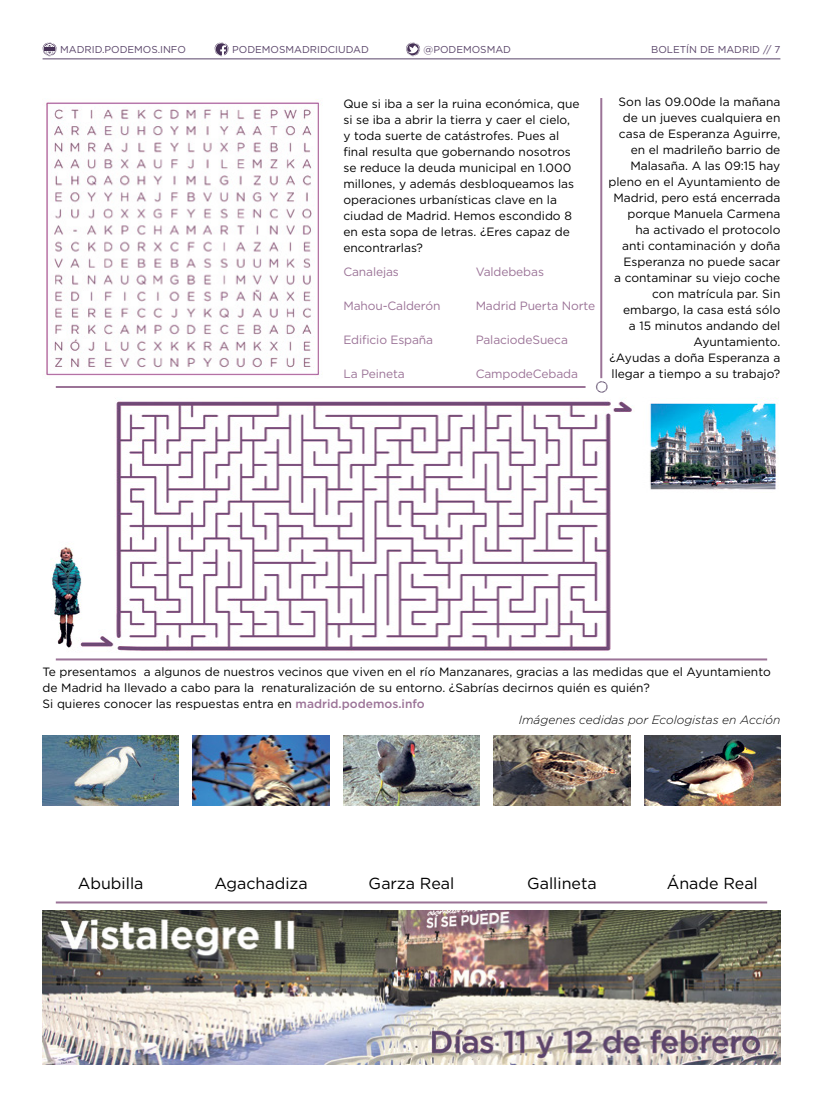
<style>
.page{position:relative;width:823px;height:1106px;background:#fff}
.page>*{position:absolute;margin:0;border:0;box-sizing:border-box;transform-origin:0 0}
._02_PASATIEMPOS_TEXT{font:16px "Gotham";color:#000}
._02_PASATIEMPOS_TEXT-2{font:12px/16px "Gotham";color:#000}
._02_PASATIEMPOS_TEXT-3{font:12px "Gotham";letter-spacing:-.01em;color:#9b7397}
._02_PASATIEMPOS_TEXT-4{font:italic 300 12px "Gotham";color:#000}
.t1{font:10px "Gotham";color:#594469}
.s1{font-weight:500;color:#9b7397}
</style>
<div class="page">
<hr style="left:43px;top:58px;width:737px;height:1px;background:#594469">
<svg style="left:214px;top:43px;width:14px;height:13px"></svg>
<svg style="left:43px;top:43px;width:14px;height:13px"></svg>
<svg style="left:406px;top:43px;width:14px;height:13px"></svg>
<img style="left:43px;top:910px;width:736px;height:154px">
<img style="left:43px;top:735px;width:136px;height:70px">
<img style="left:193px;top:735px;width:136px;height:70px">
<img style="left:343px;top:735px;width:136px;height:70px">
<img style="left:493px;top:735px;width:136px;height:70px">
<img style="left:644px;top:735px;width:136px;height:70px">
<img style="left:46px;top:99px;width:274px;height:279px">
<img style="left:50px;top:400px;width:729px;height:251px">
<hr style="left:56px;top:658px;width:710px;height:2px;background:#9b7397">
<hr style="left:56px;top:901px;width:710px;height:2px;background:#9b7397">
<hr style="left:56px;top:386px;width:529px;height:2px;background:#9b7397">
<hr style="left:600px;top:98px;width:2px;height:280px;background:#9b7397">
<svg style="left:595px;top:381px;width:12px;height:11px"></svg>
<p class="t1" style="left:60px;top:43px;width:127px">MADRID.PODEMOS.INFO</p>
<p class="t1" style="left:232px;top:43px;width:138px">PODEMOSMADRIDCIUDAD</p>
<p class="t1" style="left:423px;top:43px;width:89px">@PODEMOSMAD</p>
<p class="t1" style="left:650px;top:43px;width:131px">BOLETÍN DE MADRID // 7</p>
<p class="_02_PASATIEMPOS_TEXT-2" style="left:343px;top:95px;width:237px">Que si iba a ser la ruina económica, que si se iba a abrir la tierra y caer el cielo, y toda suerte de catástrofes. Pues al final resulta que gobernando nosotros se reduce la deuda municipal en 1.000 millones, y además desbloqueamos las operaciones urbanísticas clave en la ciudad de Madrid. Hemos escondido 8 en esta sopa de letras. ¿Eres capaz de encontrarlas?</p>
<p class="_02_PASATIEMPOS_TEXT-3" style="left:343px;top:264px;width:57px">Canalejas</p>
<p class="_02_PASATIEMPOS_TEXT-3" style="left:343px;top:298px;width:99px">Mahou-Calderón</p>
<p class="_02_PASATIEMPOS_TEXT-3" style="left:343px;top:332px;width:91px">Edificio España</p>
<p class="_02_PASATIEMPOS_TEXT-3" style="left:343px;top:366px;width:63px">La Peineta</p>
<p class="_02_PASATIEMPOS_TEXT-3" style="left:475px;top:264px;width:70px">Valdebebas</p>
<p class="_02_PASATIEMPOS_TEXT-3" style="left:475px;top:298px;width:121px">Madrid Puerta Norte</p>
<p class="_02_PASATIEMPOS_TEXT-3" style="left:475px;top:332px;width:94px">PalaciodeSueca</p>
<p class="_02_PASATIEMPOS_TEXT-3" style="left:475px;top:366px;width:104px">CampodeCebada</p>
<p class="_02_PASATIEMPOS_TEXT-2" style="left:608px;top:93px;width:173px;text-align:right">Son las 09.00de la mañana de un jueves cualquiera en casa de Esperanza Aguirre, en el madrileño barrio de<br>Malasaña. A las 09:15 hay pleno en el Ayuntamiento de<br>Madrid, pero está encerrada porque Manuela Carmena<br>ha activado el protocolo<br>anti contaminación y doña<br>Esperanza no puede sacar<br>a contaminar su viejo coche con matrícula par. Sin embargo, la casa está sólo<br>a 15 minutos andando del<br>Ayuntamiento.</p>
<p class="_02_PASATIEMPOS_TEXT-2" style="left:609px;top:349px;width:172px">¿Ayudas a doña Esperanza a llegar a tiempo a su trabajo?</p>
<p class="_02_PASATIEMPOS_TEXT-2" style="left:43px;top:663px;width:729px">Te presentamos a algunos de nuestros vecinos que viven en el río Manzanares, gracias a las medidas que el Ayuntamiento de Madrid ha llevado a cabo para la renaturalización de su entorno. ¿Sabrías decirnos quién es quién?</p>
<p class="_02_PASATIEMPOS_TEXT-2" style="left:43px;top:695px;width:383px">Si quieres conocer las respuestas entra en <span class="s1">madrid.podemos.info</span></p>
<p class="_02_PASATIEMPOS_TEXT-4" style="left:518px;top:712px;width:263px">Imágenes cedidas por Ecologistas en Acción</p>
<p class="_02_PASATIEMPOS_TEXT" style="left:78px;top:873px;width:67px">Abubilla</p>
<p class="_02_PASATIEMPOS_TEXT" style="left:214px;top:873px;width:95px">Agachadiza</p>
<p class="_02_PASATIEMPOS_TEXT" style="left:368px;top:873px;width:87px">Garza Real</p>
<p class="_02_PASATIEMPOS_TEXT" style="left:526px;top:873px;width:71px">Gallineta</p>
<p class="_02_PASATIEMPOS_TEXT" style="left:666px;top:873px;width:93px">Ánade Real</p>
</div>
